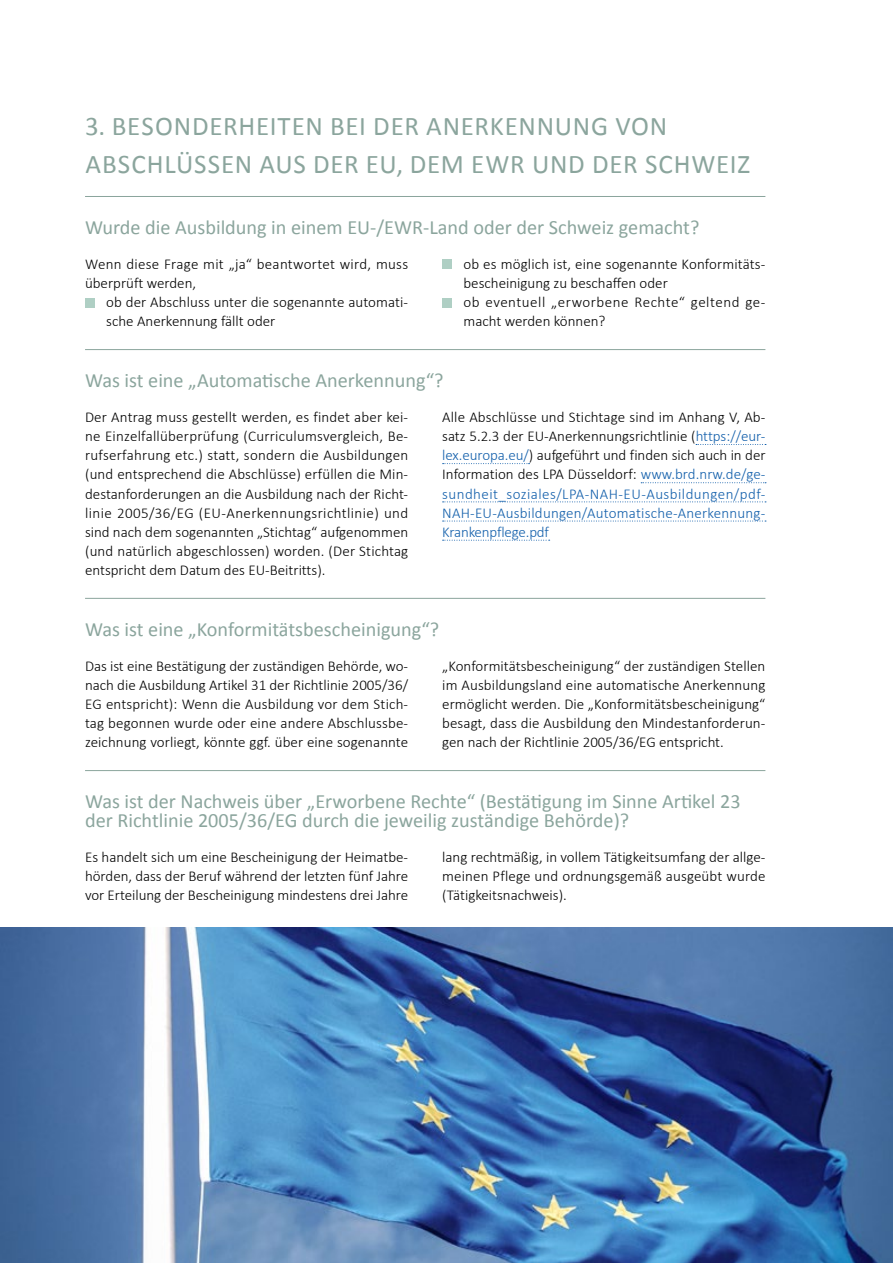
<style>
.page{position:relative;width:893px;height:1263px;background:#fff}
.page>*{position:absolute;margin:0;border:0;box-sizing:border-box;transform-origin:0 0}
._00_FAQ_Head_1{font:27px/38.2px "Calibri";letter-spacing:.03em;color:#8ba59d}
._00_FAQ_Frage{font:20.25px/19.2px "Calibri";color:#8ba59d}
._01-fliesstext_2019{font:300 15px/19.2px "Calibri";color:#000;text-align:justify}
._01-fliesstext_2019-2{font:300 15px/19.2px "Calibri";letter-spacing:.015em;color:#125fab;text-align:justify}
._01-fliesstext_2019-3{font:300 15px/19.2px "Calibri";letter-spacing:.02em;color:#000}
._01-fliesstext_2019-4{font:300 15px/19.2px "Calibri";letter-spacing:.03em;color:#000}
.s1{color:#000}
</style>
<div class="page">
<hr style="left:85px;top:196px;width:680px;height:1px;background:#8ba59d">
<div style="left:85px;top:298px;width:9px;height:9px;background:#afcfc4"></div>
<div style="left:442px;top:260px;width:10px;height:9px;background:#afcfc4"></div>
<div style="left:442px;top:298px;width:10px;height:9px;background:#afcfc4"></div>
<hr style="left:85px;top:349px;width:680px;height:1px;background:#8ba59d">
<svg style="left:696px;top:444px;width:70px;height:1px"></svg>
<svg style="left:443px;top:463px;width:87px;height:1px"></svg>
<svg style="left:641px;top:482px;width:125px;height:1px"></svg>
<svg style="left:443px;top:501px;width:323px;height:1px"></svg>
<svg style="left:443px;top:521px;width:323px;height:1px"></svg>
<svg style="left:443px;top:540px;width:107px;height:1px"></svg>
<hr style="left:85px;top:598px;width:680px;height:1px;background:#8ba59d">
<hr style="left:85px;top:770px;width:680px;height:1px;background:#8ba59d">
<img style="left:0;top:927px;width:893px;height:336px">
<p class="_00_FAQ_Head_1" style="left:85px;top:107px;width:667px">3. BESONDERHEITEN BEI DER ANERKENNUNG VON<br>ABSCHLÜSSEN AUS DER EU, DEM EWR UND DER SCHWEIZ</p>
<p class="_00_FAQ_Frage" style="left:85px;top:217px;width:616px">Wurde die Ausbildung in einem EU-/EWR-Land oder der Schweiz gemacht?</p>
<p class="_01-fliesstext_2019-3" style="left:85px;top:254px;width:325px">Wenn diese Frage mit „ja“ beantwortet wird, muss überprüft werden,</p>
<p class="_01-fliesstext_2019" style="left:106px;top:292px;width:303px">ob der Abschluss unter die sogenannte automati&shy;sche Anerkennung fällt oder</p>
<p class="_01-fliesstext_2019" style="left:463px;top:254px;width:303px">ob es möglich ist, eine sogenannte Konformitäts&shy;bescheinigung zu beschaffen oder</p>
<p class="_01-fliesstext_2019-4" style="left:463px;top:292px;width:303px">ob eventuell „erworbene Rechte“ geltend ge&shy;macht werden können?</p>
<p class="_00_FAQ_Frage" style="left:85px;top:370px;width:360px">Was ist eine „Automatische Anerkennung“?</p>
<p class="_01-fliesstext_2019" style="left:85px;top:407px;width:325px">Der Antrag muss gestellt werden, es findet aber kei&shy;ne Einzelfallüberprüfung (Curriculumsvergleich, Be&shy;rufserfahrung etc.) statt, sondern die Ausbildungen (und entsprechend die Abschlüsse) erfüllen die Min&shy;destanforderungen an die Ausbildung nach der Richt&shy;linie 2005/36/EG (EU-Anerkennungsrichtlinie) und sind nach dem sogenannten „Stichtag“ aufgenommen (und natürlich abgeschlossen) worden. (Der Stichtag entspricht dem Datum des EU-Beitritts).</p>
<p class="_01-fliesstext_2019-2" style="left:442px;top:407px;width:325px"><span class="s1">Alle Abschlüsse und Stichtage sind im Anhang V, Ab&shy;satz 5.2.3 der EU-Anerkennungsrichtlinie (</span>https://eur&shy;lex.europa.eu/<span class="s1">) aufgeführt und finden sich auch in der Information des LPA Düsseldorf:</span> www.brd.nrw.de/ge&shy;sundheit_soziales/LPA-NAH-EU-Ausbildungen/pdf-NAH-EU-Ausbildungen/Automatische-Anerkennung-Krankenpflege.pdf</p>
<p class="_00_FAQ_Frage" style="left:85px;top:619px;width:356px">Was ist eine „Konformitätsbescheinigung“?</p>
<p class="_01-fliesstext_2019" style="left:85px;top:655px;width:325px">Das ist eine Bestätigung der zuständigen Behörde, wo&shy;nach die Ausbildung Artikel 31 der Richtlinie 2005/36/ EG entspricht): Wenn die Ausbildung vor dem Stich&shy;tag begonnen wurde oder eine andere Abschlussbe&shy;zeichnung vorliegt, könnte ggf. über eine sogenannte</p>
<p class="_01-fliesstext_2019" style="left:442px;top:655px;width:325px">„Konformitätsbescheinigung“ der zuständigen Stellen im Ausbildungsland eine automatische Anerkennung ermöglicht werden. Die „Konformitätsbescheinigung“ besagt, dass die Ausbildung den Mindestanforderun&shy;gen nach der Richtlinie 2005/36/EG entspricht.</p>
<p class="_00_FAQ_Frage" style="left:85px;top:791px;width:657px">Was ist der Nachweis über „Erworbene Rechte“ (Bestätigung im Sinne Artikel 23 der Richtlinie 2005/36/EG durch die jeweilig zuständige Behörde)?</p>
<p class="_01-fliesstext_2019" style="left:85px;top:847px;width:325px">Es handelt sich um eine Bescheinigung der Heimatbe&shy;hörden, dass der Beruf während der letzten fünf Jahre vor Erteilung der Bescheinigung mindestens drei Jahre</p>
<p class="_01-fliesstext_2019" style="left:442px;top:847px;width:325px">lang rechtmäßig, in vollem Tätigkeitsumfang der allge&shy;meinen Pflege und ordnungsgemäß ausgeübt wurde (Tätigkeitsnachweis).</p>
</div>
